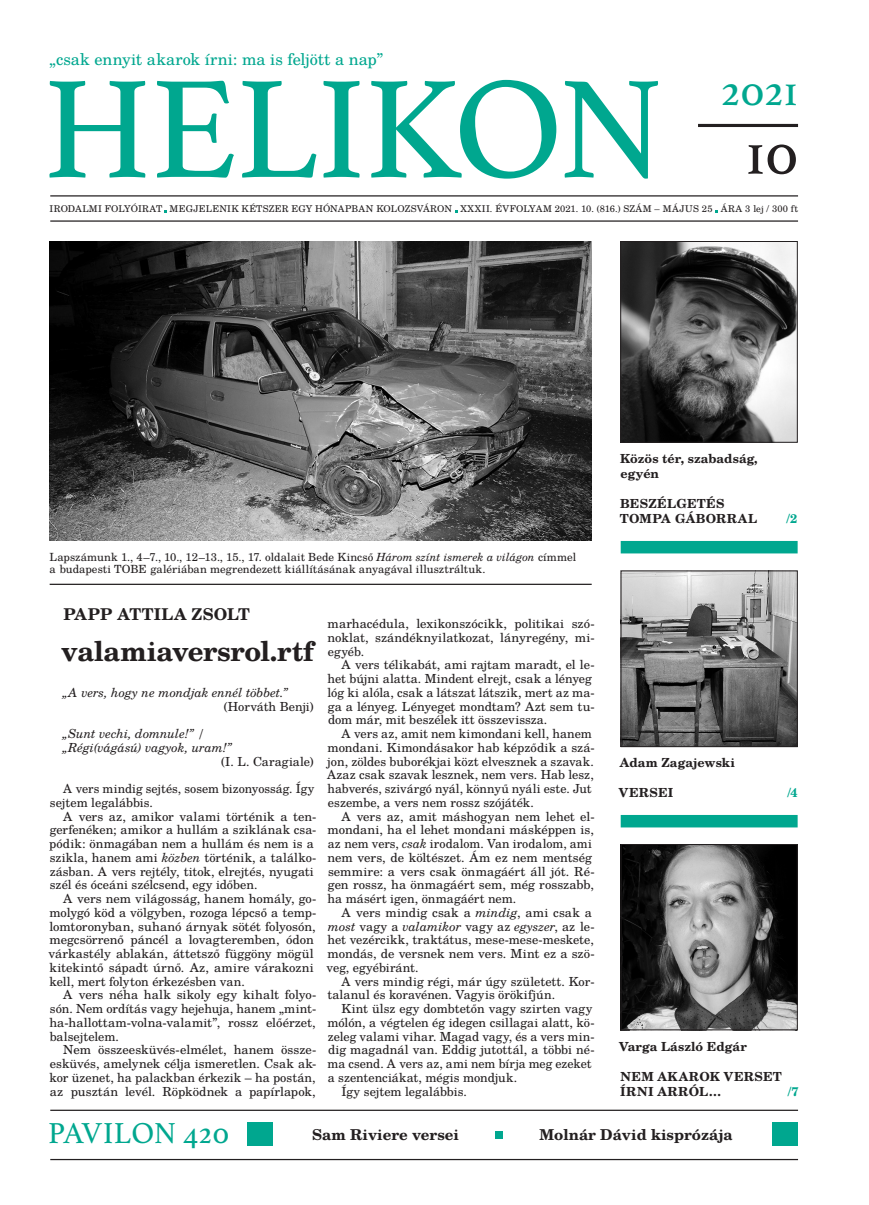
<style>
.page{position:relative;width:869px;height:1205px;background:#fff}
.page>*{position:absolute;margin:0;border:0;box-sizing:border-box;transform-origin:0 0}
.t1{font:150px "Athelas W01";letter-spacing:-.02em;color:#00a78f}
.t2{font:62.5px "Athelas W01";color:#231f20}
.t3{font:45px "Athelas W01";color:#00a78f}
.t4{font:31.25px "Athelas W01";letter-spacing:.015em;color:#00a78f}
.t5{font:700 27.5px "Te X Gyre Schola";letter-spacing:-.015em;color:#231f20}
.t6{font:16.25px "Te X Gyre Schola";color:#00a78f}
.t7{font:700 16.25px "Te X Gyre Schola";letter-spacing:.02em;color:#231f20}
.t8{font:700 15px "Te X Gyre Schola";color:#231f20}
.t9{font:12.5px/13.8px "Te X Gyre Schola";color:#231f20}
.t10{font:700 12.5px/15px "Te X Gyre Schola";letter-spacing:.015em;color:#231f20}
.t11{font:italic 12.5px/13.8px "Te X Gyre Schola";letter-spacing:-.005em;color:#231f20}
.t12{font:700 12.5px/15px "Te X Gyre Schola";letter-spacing:.035em;color:#231f20}
.t13{font:700 12.5px "Te X Gyre Schola";color:#00a78f}
.t14{font:11.25px/12.5px "Te X Gyre Schola";letter-spacing:.01em;color:#231f20}
.t15{font:9.38px "Te X Gyre Schola";letter-spacing:.025em;color:#231f20}
.s1{font-style:italic}
</style>
<div class="page">
<hr style="left:697px;top:124px;width:100px;height:3px;background:#231f20">
<hr style="left:50px;top:195px;width:747px;height:1px;background:#231f20">
<hr style="left:50px;top:220px;width:747px;height:2px;background:#231f20">
<img style="left:622px;top:572px;width:173px;height:173px">
<div style="left:620px;top:570px;width:177px;height:177px;border:1px solid #231f20"></div>
<img style="left:622px;top:243px;width:173px;height:198px">
<div style="left:620px;top:241px;width:177px;height:202px;border:1px solid #231f20"></div>
<img style="left:622px;top:846px;width:173px;height:182px">
<div style="left:620px;top:844px;width:177px;height:186px;border:1px solid #231f20"></div>
<div style="left:620px;top:815px;width:177px;height:12px;background:#00a78f"></div>
<div style="left:620px;top:541px;width:177px;height:12px;background:#00a78f"></div>
<hr style="left:50px;top:1109px;width:747px;height:2px;background:#231f20">
<hr style="left:50px;top:1159px;width:747px;height:1px;background:#231f20">
<div style="left:247px;top:1122px;width:25px;height:24px;background:#00a78f"></div>
<div style="left:771px;top:1122px;width:26px;height:24px;background:#00a78f"></div>
<div style="left:495px;top:1131px;width:8px;height:8px;background:#00a78f"></div>
<img style="left:50px;top:241px;width:541px;height:300px">
<hr style="left:50px;top:584px;width:541px;height:1px;background:#231f20">
<h3 class="t6" style="left:50px;top:46px;width:335px">„csak ennyit akarok írni: ma is feljött a nap”</h3>
<h1 class="t1" style="left:43px;top:48px;width:622px">HELIKON</h1>
<p class="t15" style="left:50px;top:202px;width:749px">IRODALMI FOLYÓIRAT MEGJELENIK KÉTSZER EGY HÓNAPBAN KOLOZSVÁRON XXXII. ÉVFOLYAM 2021. 10. (816.) SZÁM – MÁJUS 25 ÁRA 3 lej / 300 ft</p>
<h3 class="t3" style="left:720px;top:67px;width:78px">2021</h3>
<h2 class="t2" style="left:745px;top:120px;width:54px">10</h2>
<p class="t14" style="left:50px;top:550px;width:528px">Lapszámunk 1., 4–7., 10., 12–13., 15., 17. oldalait Bede Kincső <span class="s1">Három színt ismerek a világon</span> címmel a budapesti TOBE galériában megrendezett kiállításának anyagával illusztráltuk.</p>
<h3 class="t7" style="left:63px;top:601px;width:188px">PAPP ATTILA ZSOLT</h3>
<h3 class="t5" style="left:61px;top:629px;width:254px">valamiaversrol.rtf</h3>
<p class="t11" style="left:63px;top:685px;width:227px">„A vers, hogy ne mondjak ennél többet.”</p>
<p class="t9" style="left:223px;top:699px;width:91px">(Horváth Benji)</p>
<p class="t11" style="left:63px;top:726px;width:171px">„Sunt vechi, domnule!” / „Régi(vágású) vagyok, uram!”</p>
<p class="t9" style="left:221px;top:754px;width:94px">(I. L. Caragiale)</p>
<p class="t9" style="left:50px;top:781px;width:266px;text-indent:13px">A vers mindig sejtés, sosem bizonyosság. Így sejtem legalábbis.</p>
<p class="t9" style="left:49px;top:809px;width:268px;text-indent:14px">A vers az, amikor valami történik a ten&shy;gerfenéken; amikor a hullám a sziklának csa&shy;pódik: önmagában nem a hullám és nem is a szikla, hanem ami <span class="s1">közben</span> történik, a találko&shy;zásban. A vers rejtély, titok, elrejtés, nyugati szél és óceáni szélcsend, egy időben.</p>
<p class="t9" style="left:48px;top:891px;width:269px;text-indent:15px">A vers nem világosság, hanem homály, go&shy;molygó köd a völgyben, rozoga lépcső a temp&shy;lomtoronyban, suhanó árnyak sötét folyosón, megcsörrenő páncél a lovagteremben, ódon várkastély ablakán, áttetsző függöny mögül kitekintő sápadt úrnő. Az, amire várakozni kell, mert folyton érkezésben van.</p>
<p class="t9" style="left:49px;top:987px;width:268px;text-align:justify;text-indent:14px">A vers néha halk sikoly egy kihalt folyo&shy;són. Nem ordítás vagy hejehuja, hanem „mint&shy;ha-hallottam-volna-valamit”, rossz előérzet, balsejtelem.</p>
<p class="t9" style="left:49px;top:1042px;width:268px;text-align:justify;text-indent:14px">Nem összeesküvés-elmélet, hanem össze&shy;esküvés, amelynek célja ismeretlen. Csak ak&shy;kor üzenet, ha palackban érkezik – ha postán, az pusztán levél. Röpködnek a papírlapok,</p>
<p class="t9" style="left:327px;top:616px;width:268px;text-align:justify">marhacédula, lexikonszócikk, politikai szó&shy;noklat, szándéknyilatkozat, lányregény, mi&shy;egyéb.</p>
<p class="t9" style="left:327px;top:657px;width:268px;text-indent:14px">A vers télikabát, ami rajtam maradt, el le&shy;het bújni alatta. Mindent elrejt, csak a lényeg lóg ki alóla, csak a látszat látszik, mert az ma&shy;ga a lényeg. Lényeget mondtam? Azt sem tu&shy;dom már, mit beszélek itt összevissza.</p>
<p class="t9" style="left:327px;top:726px;width:269px;text-indent:14px">A vers az, amit nem kimondani kell, hanem mondani. Kimondásakor hab képződik a szá&shy;jon, zöldes buborékjai közt elvesznek a szavak.<br>Azaz csak szavak lesznek, nem vers. Hab lesz, habverés, szivárgó nyál, könnyű nyáli este. Jut eszembe, a vers nem rossz szójáték.</p>
<p class="t9" style="left:327px;top:809px;width:268px;text-indent:14px">A vers az, amit máshogyan nem lehet el&shy;mondani, ha el lehet mondani másképpen is, az nem vers, <span class="s1">csak</span> irodalom. Van irodalom, ami nem vers, de költészet. Ám ez nem mentség semmire: a vers csak önmagáért áll jót. Ré&shy;gen rossz, ha önmagáért sem, még rosszabb, ha másért igen, önmagáért nem.</p>
<p class="t9" style="left:326px;top:905px;width:269px;text-indent:15px">A vers mindig csak a <span class="s1">mindig</span>, ami csak a <span class="s1">most</span> vagy a <span class="s1">valamikor</span> vagy az <span class="s1">egyszer</span>, az le&shy;het vezércikk, traktátus, mese-mese-meskete, mondás, de versnek nem vers. Mint ez a szö&shy;veg, egyébiránt.</p>
<p class="t9" style="left:327px;top:974px;width:268px;text-indent:14px">A vers mindig régi, már úgy született. Kor&shy;talanul és koravénen. Vagyis örökifjún.</p>
<p class="t9" style="left:341px;top:1001px;width:252px">Kint ülsz egy dombtetőn vagy szirten vagy</p>
<p class="t9" style="left:327px;top:1015px;width:268px">mólón, a végtelen ég idegen csillagai alatt, kö-</p>
<p class="t9" style="left:327px;top:1029px;width:268px">zeleg valami vihar. Magad vagy, és a vers min-</p>
<p class="t9" style="left:328px;top:1042px;width:268px">dig magadnál van. Eddig jutottál, a többi né-</p>
<p class="t9" style="left:327px;top:1056px;width:265px">ma csend. A vers az, ami nem bírja meg ezeket</p>
<p class="t9" style="left:328px;top:1070px;width:191px">a szentenciákat, mégis mondjuk.</p>
<p class="t9" style="left:341px;top:1084px;width:127px">Így sejtem legalábbis.</p>
<p class="t10" style="left:619px;top:451px;width:139px">Közös tér, szabadság, egyén</p>
<p class="t10" style="left:619px;top:496px;width:139px">BESZÉLGETÉS<br>TOMPA GÁBORRAL</p>
<p class="t13" style="left:786px;top:508px;width:12px">/2</p>
<p class="t10" style="left:619px;top:755px;width:117px">Adam Zagajewski</p>
<p class="t10" style="left:618px;top:785px;width:56px">VERSEI</p>
<p class="t13" style="left:787px;top:782px;width:12px">/4</p>
<p class="t10" style="left:618px;top:1038px;width:129px">Varga László Edgár</p>
<p class="t12" style="left:620px;top:1068px;width:163px">NEM AKAROK VERSET<br>ÍRNI ARRÓL…</p>
<p class="t13" style="left:787px;top:1081px;width:12px">/7</p>
<h3 class="t4" style="left:48px;top:1116px;width:182px">PAVILON 420</h3>
<p class="t8" style="left:312px;top:1122px;width:148px">Sam Riviere versei</p>
<p class="t8" style="left:539px;top:1122px;width:195px">Molnár Dávid kisprózája</p>
</div>
